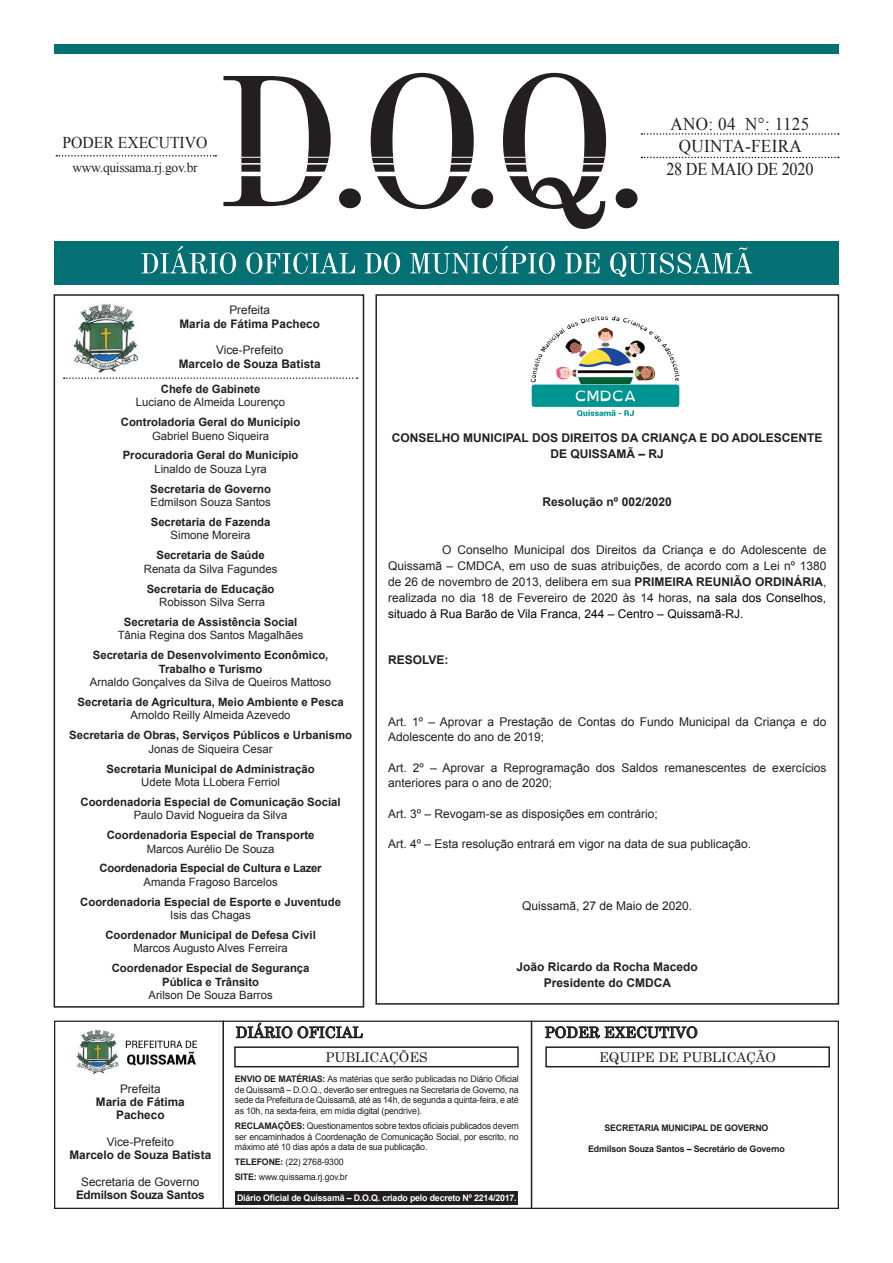
<style>
.page{position:relative;width:893px;height:1263px;background:#fff}
.page>*{position:absolute;margin:0;border:0;box-sizing:border-box;transform-origin:0 0}
.t1{font:18px "Times New Roman";letter-spacing:.02em;color:#231f20;scale:.95 1}
.t2{font:18px "Times New Roman";letter-spacing:.02em;color:#231f20;scale:.9 1}
.t3{font:16.5px "Times New Roman";color:#231f20;scale:.95 1}
.t4{font:15px "Century";color:#231f20}
.t5{font:13.5px "Century";color:#231f20}
.t6{font:13.5px "Times New Roman";letter-spacing:-.02em;color:#231f20}
.t7{font:12px/15.9px "Arial";color:#231f20}
.t8{font:700 12px/15.9px "Arial";color:#231f20;text-align:center}
.t9{font:700 11.85px/13.4px "Arial";color:#231f20;text-align:center}
.t10{font:11.85px "Arial";color:#231f20}
.t11{font:700 11.85px "Arial";letter-spacing:-.02em;color:#231f20}
.t12{font:700 11.4px/13.5px "Arial";color:#231f20;text-align:center}
.t13{font:11.4px "Arial";color:#231f20}
.t14{font:700 11.4px "Arial";letter-spacing:-.02em;color:#231f20}
.t15{font:9px/10.5px "Arial";letter-spacing:-.02em;color:#231f20;text-align:justify}
.t16{font:700 9px "Arial";letter-spacing:-.02em;color:#231f20}
.t17{font:700 9px "Arial";letter-spacing:-.02em;color:#fff}
.s1{font-weight:700}
.s2{color:#040503}
</style>
<div class="page">
<div style="left:54px;top:242px;width:785px;height:43px;background:#047073"></div>
<svg style="left:141px;top:246px;width:611px;height:31px"></svg>
<svg style="left:641px;top:133px;width:198px;height:2px"></svg>
<svg style="left:56px;top:155px;width:160px;height:2px"></svg>
<svg style="left:641px;top:157px;width:198px;height:1px"></svg>
<svg style="left:223px;top:73px;width:414px;height:156px"></svg>
<hr style="left:233px;top:172px;width:387px;height:4px;background:#fff">
<hr style="left:233px;top:163px;width:387px;height:2px;background:#fff">
<hr style="left:233px;top:157px;width:387px;height:1px;background:#fff">
<div style="left:236px;top:1191px;width:282px;height:13px;background:#231f20"></div>
<img style="left:63px;top:304px;width:75px;height:74px">
<div style="left:54px;top:294px;width:310px;height:714px;border:2px solid #231f20"></div>
<div style="left:375px;top:294px;width:464px;height:711px;border:2px solid #231f20"></div>
<svg style="left:64px;top:377px;width:293px;height:2px"></svg>
<div style="left:54px;top:1020px;width:785px;height:189px;border:1px solid #231f20"></div>
<svg style="left:235px;top:1022px;width:128px;height:17px"></svg>
<svg style="left:544px;top:1026px;width:154px;height:13px"></svg>
<div style="left:234px;top:1046px;width:285px;height:21px;border:2px solid #231f20"></div>
<div style="left:545px;top:1046px;width:285px;height:21px;border:2px solid #231f20"></div>
<hr style="left:531px;top:1020px;width:1px;height:189px;background:#231f20">
<hr style="left:222px;top:1020px;width:2px;height:189px;background:#231f20">
<div style="left:54px;top:44px;width:785px;height:9px;background:#047073"></div>
<img style="left:76px;top:1030px;width:43px;height:44px">
<img style="left:125px;top:1040px;width:72px;height:26px">
<img style="left:530px;top:315px;width:150px;height:102px">
<h2 class="t3" style="left:63px;top:131px;width:154px">PODER EXECUTIVO</h2>
<p class="t6" style="left:72px;top:158px;width:127px">www.quissama.rj.gov.br</p>
<h1 class="t1" style="left:670px;top:111px;width:148px">ANO: 04 N°: 1125</h1>
<h1 class="t1" style="left:679px;top:134px;width:131px">QUINTA-FEIRA</h1>
<h1 class="t2" style="left:666px;top:156px;width:77px">28 DE maio</h1>
<h1 class="t2" style="left:757px;top:156px;width:64px">DE 2020</h1>
<p class="t10" style="left:229px;top:303px;width:42px">Prefeita</p>
<p class="t9" style="left:179px;top:317px;width:142px">Maria de Fátima Pacheco</p>
<p class="t10" style="left:216px;top:342px;width:69px">Vice-Prefeito</p>
<p class="t9" style="left:179px;top:357px;width:143px">Marcelo de Souza Batista</p>
<p class="t12" style="left:161px;top:382px;width:101px">Chefe de Gabinete</p>
<p class="t13" style="left:136px;top:395px;width:151px">Luciano de Almeida Lourenço</p>
<p class="t12" style="left:121px;top:416px;width:181px">Controladoria Geral do Município</p>
<p class="t13" style="left:152px;top:428px;width:119px">Gabriel Bueno Siqueira</p>
<p class="t12" style="left:123px;top:449px;width:177px">Procuradoria Geral do Município</p>
<p class="t13" style="left:154px;top:461px;width:114px">Linaldo de Souza Lyra</p>
<p class="t12" style="left:150px;top:482px;width:122px">Secretaria de Governo</p>
<p class="t13" style="left:150px;top:495px;width:122px">Edmilson Souza Santos</p>
<p class="t12" style="left:151px;top:515px;width:121px">Secretaria de Fazenda</p>
<p class="t13" style="left:171px;top:528px;width:81px">Simone Moreira</p>
<p class="t12" style="left:156px;top:549px;width:110px">Secretaria de Saúde</p>
<p class="t13" style="left:144px;top:561px;width:135px">Renata da Silva Fagundes</p>
<p class="t12" style="left:147px;top:582px;width:129px">Secretaria de Educação</p>
<p class="t13" style="left:159px;top:594px;width:107px">Robisson Silva Serra</p>
<p class="t12" style="left:124px;top:615px;width:175px">Secretaria de Assistência Social</p>
<p class="t13" style="left:118px;top:628px;width:187px">Tânia Regina dos Santos Magalhães</p>
<p class="t12" style="left:93px;top:649px;width:237px">Secretaria de Desenvolvimento Econômico,<br>Trabalho e Turismo</p>
<p class="t13" style="left:90px;top:675px;width:243px">Arnaldo Gonçalves da Silva de Queiros Mattoso</p>
<p class="t12" style="left:77px;top:695px;width:268px">Secretaria de Agricultura, Meio Ambiente e Pesca</p>
<p class="t13" style="left:131px;top:708px;width:162px">Arnoldo Reilly Almeida Azevedo</p>
<p class="t12" style="left:69px;top:729px;width:284px">Secretaria de Obras, Serviços Públicos e Urbanismo</p>
<p class="t13" style="left:149px;top:741px;width:126px">Jonas de Siqueira Cesar</p>
<p class="t12" style="left:107px;top:762px;width:210px">Secretaria Municipal de Administração</p>
<p class="t13" style="left:141px;top:774px;width:140px">Udete Mota LLobera Ferriol</p>
<p class="t12" style="left:81px;top:795px;width:262px">Coordenadoria Especial de Comunicação Social</p>
<p class="t13" style="left:134px;top:808px;width:155px">Paulo David Nogueira da Silva</p>
<p class="t12" style="left:107px;top:829px;width:209px">Coordenadoria Especial de Transporte</p>
<p class="t13" style="left:147px;top:841px;width:129px">Marcos Aurélio De Souza</p>
<p class="t14" style="left:100px;top:861px;width:224px">Coordenadoria Especial de Cultura e Lazer</p>
<p class="t13" style="left:144px;top:874px;width:136px">Amanda Fragoso Barcelos</p>
<p class="t12" style="left:80px;top:895px;width:262px">Coordenadoria Especial de Esporte e Juventude</p>
<p class="t13" style="left:170px;top:908px;width:82px">Isis das Chagas</p>
<p class="t12" style="left:105px;top:928px;width:212px">Coordenador Municipal de Defesa Civil</p>
<p class="t13" style="left:133px;top:941px;width:156px">Marcos Augusto Alves Ferreira</p>
<p class="t12" style="left:112px;top:962px;width:199px">Coordenador Especial de Segurança<br>Pública e Trânsito</p>
<p class="t13" style="left:149px;top:988px;width:126px">Arilson De Souza Barros</p>
<p class="t8" style="left:392px;top:431px;width:432px">CONSELHO MUNICIPAL DOS DIREITOS DA CRIANÇA E DO ADOLESCENTE<br>DE QUISSAMÃ – RJ</p>
<p class="t8" style="left:543px;top:494px;width:131px">Resolução nº 002/2020</p>
<p class="t7" style="left:388px;top:542px;width:440px;text-align:justify;text-indent:54px">O Conselho Municipal dos Direitos da Criança e do Adolescente de Quissamã – CMDCA, em uso de suas atribuições, de acordo com a Lei nº 1380 de 26 de novembro de 2013, delibera em sua <span class="s1">PRIMEIRA REUNIÃO ORDINÁRIA</span>, realizada no dia 18 de Fevereiro de 2020 às 14 horas<span class="s2">, na sala dos Conselhos, situado à Rua Barão de Vila Franca, 244 – Centro – Quissamã-RJ.</span></p>
<p class="t8" style="left:388px;top:652px;width:62px">RESOLVE:</p>
<p class="t7" style="left:388px;top:714px;width:440px;line-height:15.3px">Art. 1º – Aprovar a Prestação de Contas do Fundo Municipal da Criança e do<br>Adolescente do ano de 2019;</p>
<p class="t7" style="left:388px;top:760px;width:440px;line-height:15.3px">Art. 2º – Aprovar a Reprogramação dos Saldos remanescentes de exercícios anteriores para o ano de 2020;</p>
<p class="t7" style="left:388px;top:806px;width:271px">Art. 3º – Revogam-se as disposições em contrário;</p>
<p class="t7" style="left:388px;top:836px;width:365px">Art. 4º – Esta resolução entrará em vigor na data de sua publicação.</p>
<p class="t7" style="left:522px;top:898px;width:172px">Quissamã, 27 de Maio de 2020.</p>
<p class="t8" style="left:516px;top:960px;width:183px;line-height:15.3px">João Ricardo da Rocha Macedo<br>Presidente do CMDCA</p>
<p class="t10" style="left:120px;top:1081px;width:42px">Prefeita</p>
<p class="t9" style="left:96px;top:1095px;width:90px">Maria de Fátima<br>Pacheco</p>
<p class="t10" style="left:107px;top:1134px;width:69px">Vice-Prefeito</p>
<p class="t9" style="left:69px;top:1149px;width:143px">Marcelo de Souza Batista</p>
<p class="t10" style="left:81px;top:1174px;width:120px">Secretaria de Governo</p>
<p class="t11" style="left:76px;top:1187px;width:130px">Edmilson Souza Santos</p>
<p class="t4" style="left:236px;top:1020px;width:128px">DIÁRIO OFICIAL</p>
<p class="t4" style="left:545px;top:1020px;width:155px">PODER EXECUTIVO</p>
<p class="t5" style="left:325px;top:1046px;width:104px">PUBLICAÇÕES</p>
<p class="t5" style="left:599px;top:1046px;width:178px">EQUIPE DE PUBLICAÇÃO</p>
<p class="t15" style="left:235px;top:1074px;width:285px"><span class="s1">ENVIO DE MATÉRIAS:</span> As matérias que serão publicadas no Diário Oficial de Quissamã – D.O.Q., deverão ser entregues na Secretaria de Governo, na sede da Prefeitura de Quissamã, até as 14h, de segunda a quinta-feira, e até as 10h, na sexta-feira, em mídia digital (pendrive).</p>
<p class="t15" style="left:235px;top:1121px;width:285px"><span class="s1">RECLAMAÇÕES:</span> Questionamentos sobre textos oficiais publicados devem ser encaminhados à Coordenação de Comunicação Social, por escrito, no máximo até 10 dias após a data de sua publicação.</p>
<p class="t15" style="left:235px;top:1154px;width:114px;line-height:15px"><span class="s1">TELEFONE:</span> (22) 2768-9300<br><span class="s1">SITE:</span> www.quissama.rj.gov.br</p>
<p class="t17" style="left:237px;top:1192px;width:281px">Diário Oficial de Quissamã – D.O.Q. criado pelo decreto Nº 2214/2017.</p>
<p class="t16" style="left:605px;top:1122px;width:165px">SECRETARIA MUNICIPAL DE GOVERNO</p>
<p class="t16" style="left:588px;top:1143px;width:198px">Edmilson Souza Santos – Secretário de Governo</p>
</div>
